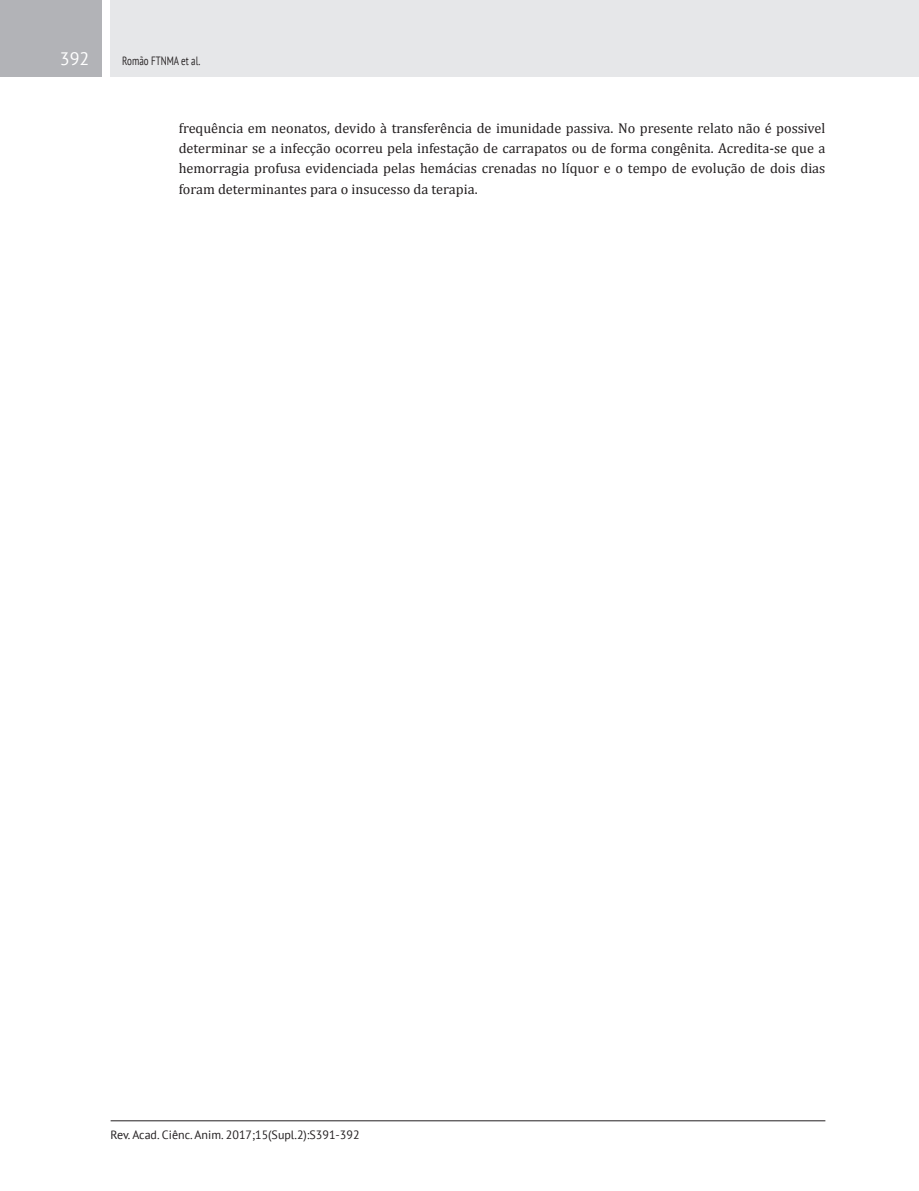
<style>
.page{position:relative;width:919px;height:1191px;background:#fff}
.page>*{position:absolute;margin:0;border:0;box-sizing:border-box;transform-origin:0 0}
.Número_de_páginas{font:18px "PT Sans";color:#fff}
.Texto_-_Resumo{font:14.25px/20.2px "Cambria";color:#231f20;text-align:justify}
.Rodapé{font:12px "PT Sans";color:#231f20}
.Cabeçalho{font:12px "PT Sans";color:#231f20;scale:.75 1}
</style>
<div class="page">
<div style="left:111px;top:0;width:807px;height:77px;background:#e6e7e9"></div>
<div style="left:0;top:0;width:102px;height:77px;background:#b2b3b7"></div>
<hr style="left:111px;top:1120px;width:714px;height:1px;background:#231f20">
<p class="Número_de_páginas" style="left:60px;top:47px;width:31px">392</p>
<p class="Cabeçalho" style="left:122px;top:53px;width:105px">Romão FTNMA et al.</p>
<p class="Texto_-_Resumo" style="left:179px;top:118px;width:648px">frequência em neonatos, devido à transferência de imunidade passiva. No presente relato não é possivel determinar se a infecção ocorreu pela infestação de carrapatos ou de forma congênita. Acredita-se que a hemorragia profusa evidenciada pelas hemácias crenadas no líquor e o tempo de evolução de dois dias foram determinantes para o insucesso da terapia.</p>
<p class="Rodapé" style="left:111px;top:1126px;width:250px">Rev. Acad. Ciênc. Anim. 2017;15(Supl.2):S391-392</p>
</div>
